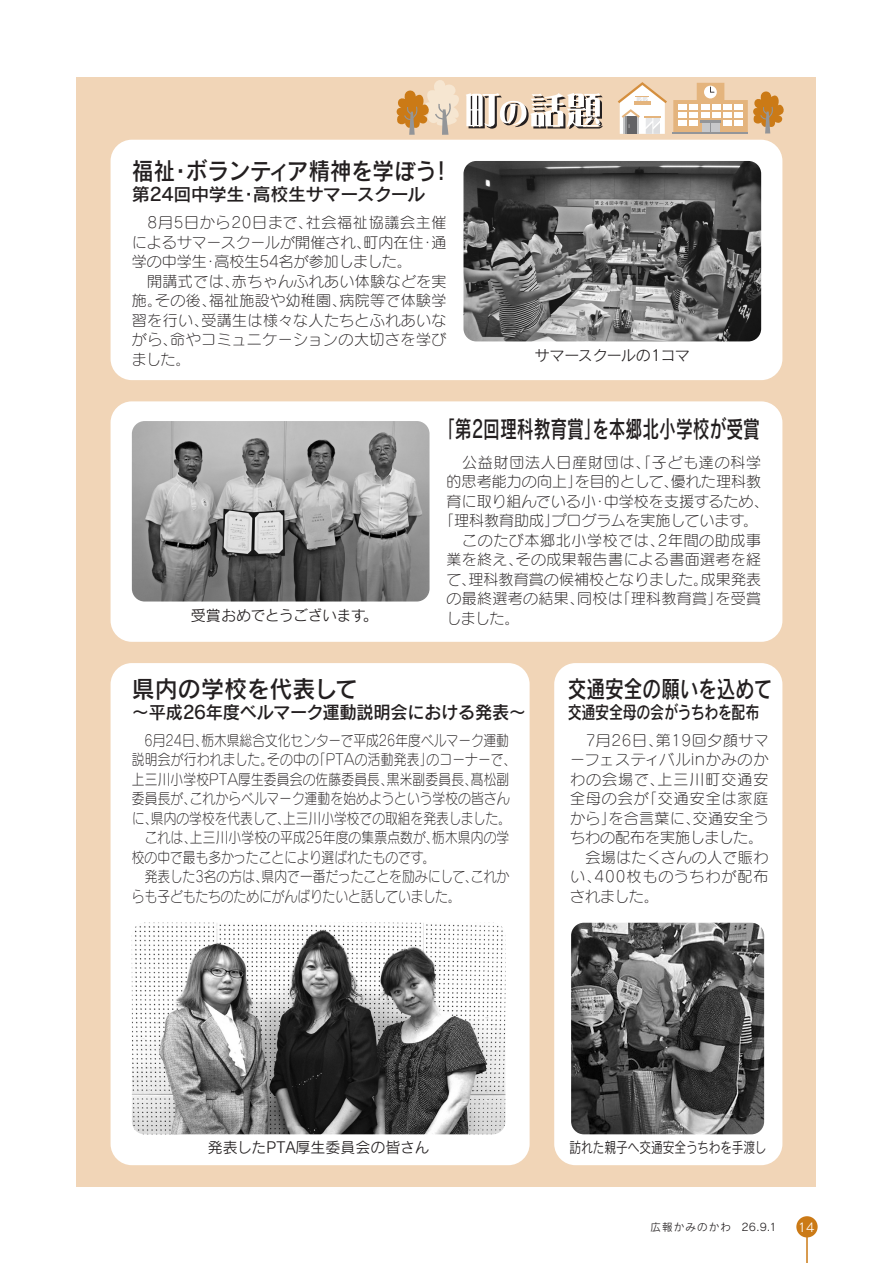
<style>
.page{position:relative;width:893px;height:1263px;background:#fff}
.page>*{position:absolute;margin:0;border:0;box-sizing:border-box;transform-origin:0 0}
.t1{font:24px "Rodin Pro N DB 90 pv RKSJ H";color:#231f20;scale:.7 1}
.t2{font:24px "Rodin Pro N DB 90 pv RKSJ H";color:#231f20;scale:.9 1}
.t3{font:24px "Rodin Pro N DB 90 pv RKSJ H";color:#231f20;scale:.78 1}
.t4{font:24px "Rodin Pro N DB 90 pv RKSJ H";color:#231f20;scale:.96 1}
.t5{font:18px "Rodin Pro N DB 90 pv RKSJ H";letter-spacing:-.02em;color:#231f20;scale:.96 1}
.t6{font:18px "Rodin Pro N DB 90 pv RKSJ H";letter-spacing:-.02em;color:#231f20}
.t7{font:18px "Rodin Pro N DB 90 pv RKSJ H";letter-spacing:-.02em;color:#231f20;scale:.78 1}
.t8{font:15px/19.5px "Seurat Pro N L 90 pv RKSJ H";letter-spacing:.01em;color:#231f20}
.t9{font:15px/19.5px "Seurat Pro N L 90 pv RKSJ H";letter-spacing:.01em;color:#231f20;scale:.85 1}
.t10{font:15px/19.5px "Seurat Pro N L 90 pv RKSJ H";letter-spacing:.035em;color:#231f20}
.t11{font:15px "Rodin Pro N M 90 pv RKSJ H";letter-spacing:-.01em;color:#231f20}
.t12{font:15px "Seurat Pro N L 90 pv RKSJ H";letter-spacing:.05em;color:#231f20}
.t13{font:15px "Seurat Pro N L 90 pv RKSJ H";letter-spacing:.04em;color:#231f20}
.t14{font:15px "Rodin Pro N M 90 pv RKSJ H";letter-spacing:-.01em;color:#231f20;scale:.78 1}
.t15{font:15px "Rodin Pro N M 90 pv RKSJ H";letter-spacing:-.04em;color:#231f20}
.t16{font:12.15px "Rodin Pro N M 90 pv RKSJ H";color:#fff}
.t17{font:10.5px "Rodin Pro N M 90 pv RKSJ H";letter-spacing:.11em;color:#231f20}
</style>
<div class="page">
<div style="left:77px;top:77px;width:739px;height:1109px;background:#f1d5b7"></div>
<div style="left:111px;top:140px;width:671px;height:240px;background:#fff;border-radius:21px"></div>
<div style="left:111px;top:401px;width:671px;height:241px;background:#fff;border-radius:21px"></div>
<div style="left:554px;top:663px;width:228px;height:502px;background:#fff;border-radius:21px"></div>
<div style="left:111px;top:663px;width:419px;height:502px;background:#fff;border-radius:21px"></div>
<svg style="left:618px;top:82px;width:49px;height:52px"></svg>
<svg style="left:673px;top:83px;width:111px;height:51px"></svg>
<hr style="left:700px;top:120px;width:21px;height:3px;background:#939598">
<hr style="left:673px;top:133px;width:75px;height:1px;background:#939598">
<img style="left:463px;top:161px;width:298px;height:180px;border-radius:13px">
<img style="left:132px;top:421px;width:297px;height:180px;border-radius:13px">
<img style="left:132px;top:923px;width:373px;height:211px;border-radius:13px">
<img style="left:571px;top:923px;width:193px;height:211px;border-radius:13px">
<div style="left:796px;top:1216px;width:22px;height:21px;background:#cb7a16;border-radius:50%"></div>
<hr style="left:806px;top:1227px;width:2px;height:36px;background:#cb7a16">
<svg style="left:396px;top:80px;width:207px;height:55px"></svg>
<p class="t2" style="left:132px;top:162px;width:357px">福祉・ボランティア精神を学ぼう！</p>
<p class="t6" style="left:132px;top:188px;width:295px">第24回中学生・高校生サマースクール</p>
<p class="t8" style="left:132px;top:215px;width:316px">　8月5日から20日まで、社会福祉協議会主催によるサマースクールが開催され、町内在住・通学の中学生・高校生54名が参加しました。<br>　開講式では、赤ちゃんふれあい体験などを実施。その後、福祉施設や幼稚園、病院等で体験学習を行い、受講生は様々な人たちとふれあいながら、命やコミュニケーションの大切さを学びました。</p>
<p class="t11" style="left:535px;top:350px;width:157px">サマースクールの1コマ</p>
<p class="t15" style="left:191px;top:610px;width:188px">受賞おめでとうございます。</p>
<p class="t1" style="left:438px;top:420px;width:461px">「第2回理科教育賞」を本郷北小学校が受賞</p>
<p class="t12" style="left:446px;top:456px;width:316px">　公益財団法人日産財団は、「子ども達の科学</p>
<p class="t8" style="left:446px;top:474px;width:316px">的思考能力の向上」を目的として、優れた理科教</p>
<p class="t8" style="left:446px;top:493px;width:324px">育に取り組んでいる小・中学校を支援するため、</p>
<p class="t8" style="left:439px;top:513px;width:321px">「理科教育助成」プログラムを実施しています。</p>
<p class="t13" style="left:446px;top:534px;width:316px">　このたび本郷北小学校では、2年間の助成事</p>
<p class="t8" style="left:446px;top:552px;width:316px">業を終え、その成果報告書による書面選考を経</p>
<p class="t8" style="left:446px;top:571px;width:316px">て、理科教育賞の候補校となりました。成果発表</p>
<p class="t8" style="left:446px;top:591px;width:316px">の最終選考の結果、同校は「理科教育賞」を受賞</p>
<p class="t8" style="left:446px;top:610px;width:75px">しました。</p>
<p class="t4" style="left:132px;top:679px;width:238px">県内の学校を代表して</p>
<p class="t5" style="left:132px;top:706px;width:412px">～平成26年度ベルマーク運動説明会における発表～</p>
<p class="t9" style="left:132px;top:732px;width:453px">　6月24日、栃木県総合文化センターで平成26年度ベルマーク運動説明会が行われました。その中の「ＰＴＡの活動発表」のコーナーで、上三川小学校ＰＴＡ厚生委員会の佐藤委員長、黒米副委員長、髙松副委員長が、これからベルマーク運動を始めようという学校の皆さんに、県内の学校を代表して、上三川小学校での取組を発表しました。　これは、上三川小学校の平成25年度の集票点数が、栃木県内の学校の中で最も多かったことにより選ばれたものです。<br>　発表した3名の方は、県内で一番だったことを励みにして、これからも子どもたちのためにがんばりたいと話していました。</p>
<p class="t3" style="left:568px;top:679px;width:265px">交通安全の願いを込めて</p>
<p class="t7" style="left:568px;top:706px;width:247px">交通安全母の会がうちわを配布</p>
<p class="t10" style="left:570px;top:732px;width:200px">　7月26日、第19回夕顔サマーフェスティバルinかみのかわの会場で、上三川町交通安全母の会が「交通安全は家庭から」を合言葉に、交通安全うちわの配布を実施しました。　会場はたくさんの人で賑わい、400枚ものうちわが配布されました。</p>
<p class="t11" style="left:208px;top:1141px;width:223px">発表したＰＴＡ厚生委員会の皆さん</p>
<p class="t14" style="left:569px;top:1141px;width:254px">訪れた親子へ交通安全うちわを手渡し</p>
<p class="t17" style="left:650px;top:1223px;width:128px">広報かみのかわ 26.9.1</p>
<p class="t16" style="left:798px;top:1222px;width:18px">14</p>
</div>
